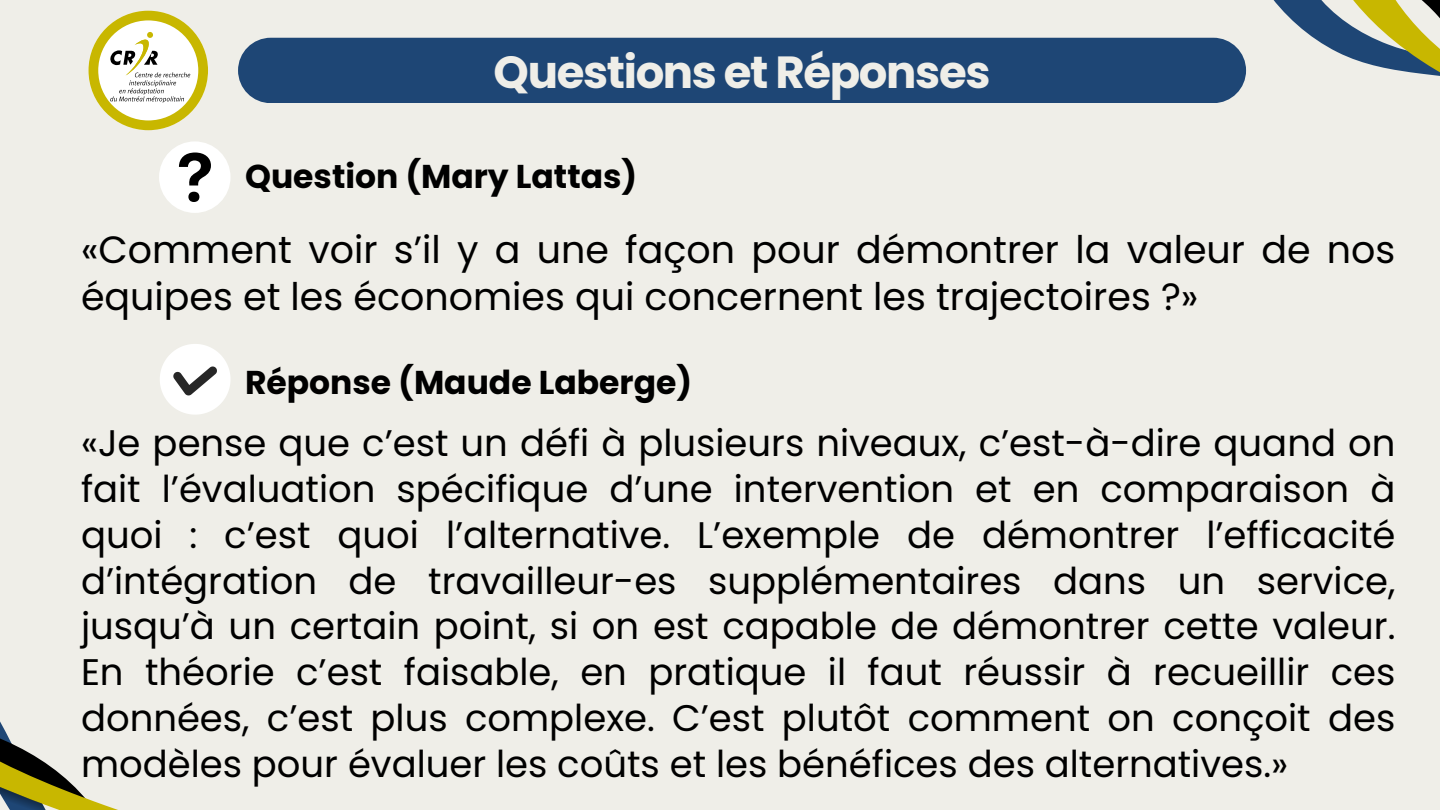
<style>
.page{position:relative;width:1440px;height:810px;background:#efeee8}
.page>*{position:absolute;margin:0;border:0;box-sizing:border-box;transform-origin:0 0}
.t1{font:700 45px "Poppins";letter-spacing:-.03em;color:#efeee8}
.t2{font:38px/47.2px "Poppins";color:#000}
.t3{font:37px/45.8px "Poppins";color:#000;text-align:justify}
.t4{font:700 33px "Poppins";color:#000}
</style>
<div class="page">
<svg style="left:88px;top:11px;width:120px;height:119px"></svg>
<div style="left:238px;top:38px;width:1008px;height:65px;background:#1e4675;border-radius:33px"></div>
<svg style="left:0;top:377px;width:231px;height:433px"></svg>
<svg style="left:68px;top:804px;width:47px;height:6px"></svg>
<svg style="left:0;top:772px;width:54px;height:38px;background:#858426"></svg>
<svg style="left:1231px;top:0;width:209px;height:98px"></svg>
<svg style="left:160px;top:344px;width:70px;height:70px"></svg>
<div style="left:159px;top:141px;width:72px;height:72px;background:#fff;border-radius:50%"></div>
<svg style="left:179px;top:153px;width:32px;height:49px"></svg>
<p class="t1" style="left:494px;top:41px;width:498px">Questions et Réponses</p>
<p class="t4" style="left:245px;top:153px;width:394px">Question (Mary Lattas)</p>
<p class="t2" style="left:81px;top:226px;width:1316px">«Comment voir s’il y a une façon pour démontrer la valeur de nos équipes et les économies qui concernent les trajectoires ?»</p>
<p class="t4" style="left:245px;top:359px;width:449px">Réponse (Maude Laberge)</p>
<p class="t3" style="left:81px;top:421px;width:1316px">«Je pense que c’est un défi à plusieurs niveaux, c’est-à-dire quand on fait l’évaluation spécifique d’une intervention et en comparaison à quoi : c’est quoi l’alternative. L’exemple de démontrer l’efficacité d’intégration de travailleur-es supplémentaires dans un service, jusqu’à un certain point, si on est capable de démontrer cette valeur.<br>En théorie c’est faisable, en pratique il faut réussir à recueillir ces données, c’est plus complexe. C’est plutôt comment on conçoit des modèles pour évaluer les coûts et les bénéfices des alternatives.»</p>
</div>
